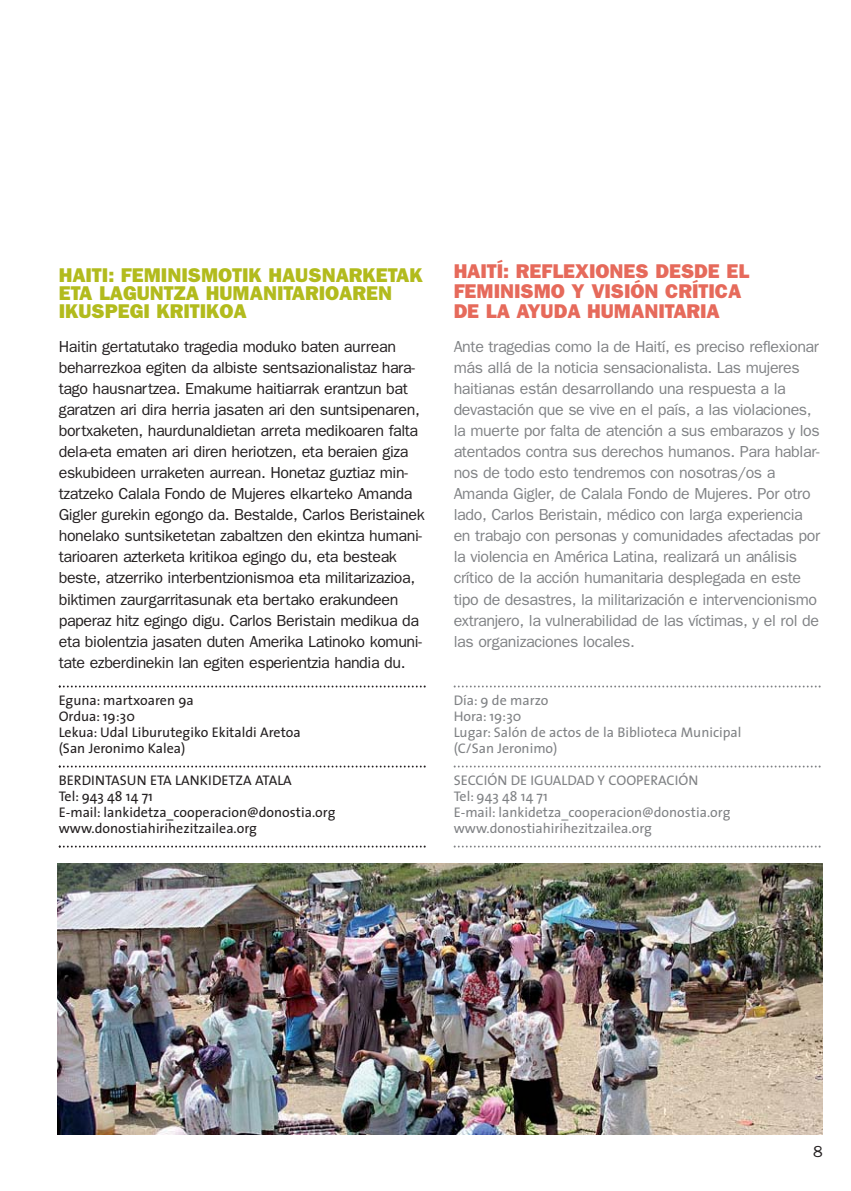
<style>
.page{position:relative;width:851px;height:1191px;background:#fff}
.page>*{position:absolute;margin:0;border:0;box-sizing:border-box;transform-origin:0 0}
.t1{font:800 20px/18px "Franklin Gothic";color:#b2bb1d}
.t2{font:800 20px/20px "Franklin Gothic";color:#e66a5b}
.t3{font:16px/21px "Franklin Gothic";letter-spacing:-.025em;color:#231f20}
.t4{font:16px/21px "Franklin Gothic";letter-spacing:-.02em;color:#808285}
.t5{font:14px/16px "The Sans";color:#231f20}
.t6{font:14px/16px "The Sans";color:#808285}
</style>
<div class="page">
<img style="left:58px;top:863px;width:764px;height:271px">
<svg style="left:59px;top:685px;width:366px;height:2px"></svg>
<svg style="left:59px;top:765px;width:366px;height:2px"></svg>
<svg style="left:59px;top:845px;width:366px;height:2px"></svg>
<svg style="left:453px;top:685px;width:367px;height:2px"></svg>
<svg style="left:453px;top:765px;width:367px;height:2px"></svg>
<svg style="left:453px;top:845px;width:367px;height:2px"></svg>
<p class="t1" style="left:59px;top:267px;width:365px">HAITI: FEMINISMOTIK HAUSNARKETAK<br>ETA LAGUNTZA HUMANITARIOAREN<br>IKUSPEGI KRITIKOA</p>
<p class="t3" style="left:59px;top:338px;width:367px">Haitin gertatutako tragedia moduko baten aurrean beharrezkoa egiten da albiste sentsazionalistaz hara&shy;tago hausnartzea. Emakume haitiarrak erantzun bat garatzen ari dira herria jasaten ari den suntsipenaren, bortxaketen, haurdunaldietan arreta medikoaren falta dela-eta ematen ari diren heriotzen, eta beraien giza eskubideen urraketen aurrean. Honetaz guztiaz min&shy;tzatzeko Calala Fondo de Mujeres elkarteko Amanda Gigler gurekin egongo da. Bestalde, Carlos Beristainek honelako suntsiketetan zabaltzen den ekintza humani&shy;tarioaren azterketa kritikoa egingo du, eta besteak beste, atzerriko interbentzionismoa eta militarizazioa, biktimen zaurgarritasunak eta bertako erakundeen paperaz hitz egingo digu. Carlos Beristain medikua da eta biolentzia jasaten duten Amerika Latinoko komuni&shy;tate ezberdinekin lan egiten esperientzia handia du.</p>
<p class="t5" style="left:59px;top:693px;width:244px">Eguna: martxoaren 9a<br>Ordua: 19:30<br>Lekua: Udal Liburutegiko Ekitaldi Aretoa (San Jeronimo Kalea)</p>
<p class="t5" style="left:59px;top:773px;width:278px">BERDINTASUN ETA LANKIDETZA ATALA<br>Tel: 943 48 14 71<br>E-mail: lankidetza_cooperacion@donostia.org www.donostiahirihezitzailea.org</p>
<p class="t2" style="left:453px;top:263px;width:297px">HAITÍ: REFLEXIONES DESDE EL<br>FEMINISMO Y VISIÓN CRÍTICA<br>DE LA AYUDA HUMANITARIA</p>
<p class="t4" style="left:453px;top:338px;width:368px">Ante tragedias como la de Haití, es preciso reflexionar más allá de la noticia sensacionalista. Las mujeres haitianas están desarrollando una respuesta a la devastación que se vive en el país, a las violaciones, la muerte por falta de atención a sus embarazos y los atentados contra sus derechos humanos. Para hablar&shy;nos de todo esto tendremos con nosotras/os a Amanda Gigler, de Calala Fondo de Mujeres. Por otro lado, Carlos Beristain, médico con larga experiencia en trabajo con personas y comunidades afectadas por la violencia en América Latina, realizará un análisis crítico de la acción humanitaria desplegada en este tipo de desastres, la militarización e intervencionismo extranjero, la vulnerabilidad de las víctimas, y el rol de las organizaciones locales.</p>
<p class="t6" style="left:453px;top:693px;width:289px">Día: 9 de marzo<br>Hora: 19:30<br>Lugar: Salón de actos de la Biblioteca Municipal (C/San Jeronimo)</p>
<p class="t6" style="left:453px;top:773px;width:278px">SECCIÓN DE IGUALDAD Y COOPERACIÓN<br>Tel: 943 48 14 71<br>E-mail: lankidetza_cooperacion@donostia.org www.donostiahirihezitzailea.org</p>
<p class="t3" style="left:812px;top:1142px;width:11px">8</p>
</div>
